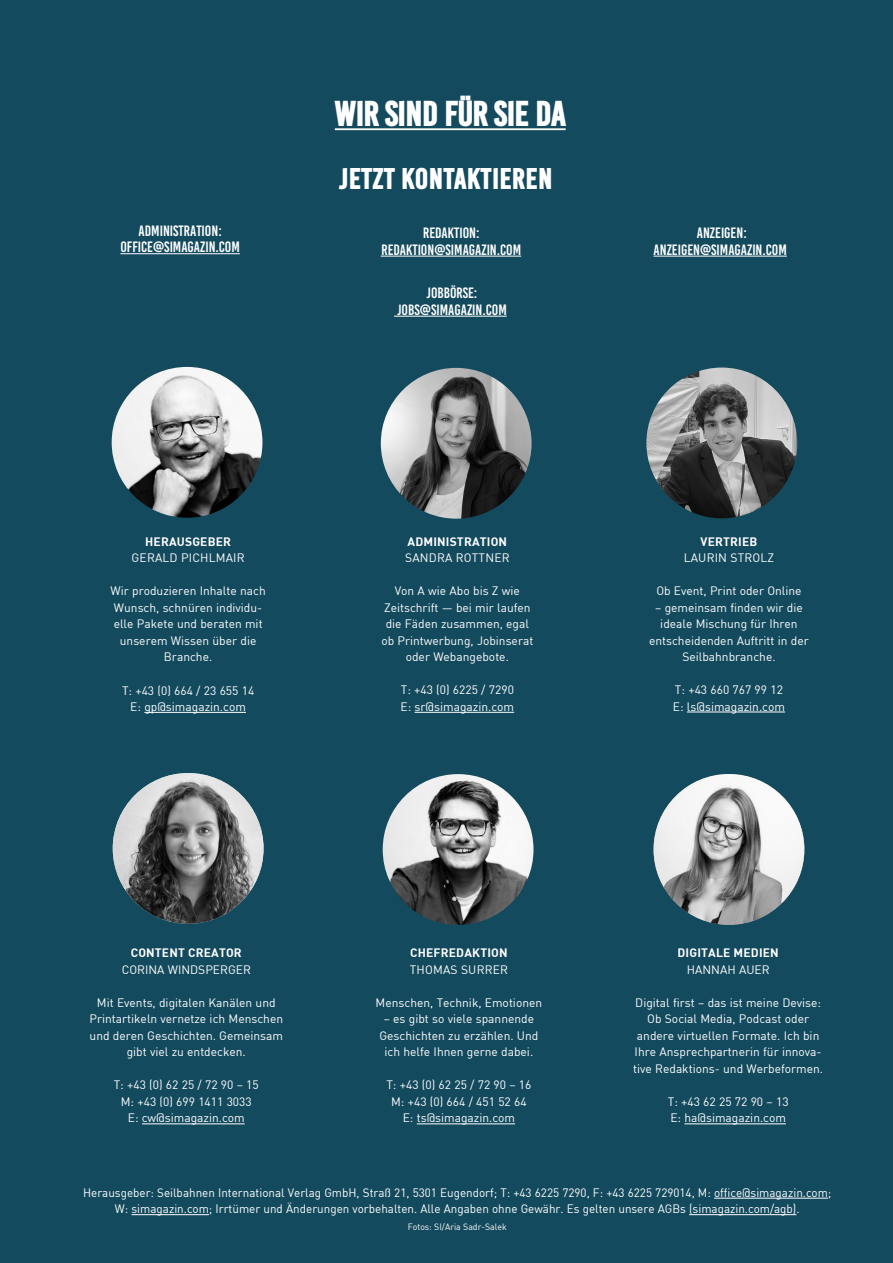
<style>
.page{position:relative;width:893px;height:1263px;background:#144a5e}
.page>*{position:absolute;margin:0;border:0;box-sizing:border-box;transform-origin:0 0}
.t1{font:800 36px "Base One";color:#fff}
.t2{font:800 30px "Base One";letter-spacing:.03em;color:#fff}
.t3{font:15px/16.5px "Base One";color:#fff;text-align:center}
.t4{font:12px/16.5px "DIN";color:#fff;text-align:center}
.t5{font:700 12px "DIN";letter-spacing:.015em;color:#fff}
.t6{font:9px "DIN";color:#fff}
</style>
<div class="page">
<hr style="left:714px;top:1198px;width:114px;height:1px;background:#fff">
<hr style="left:131px;top:1214px;width:78px;height:1px;background:#fff">
<hr style="left:689px;top:1214px;width:107px;height:1px;background:#fff">
<hr style="left:335px;top:128px;width:231px;height:2px;background:#fff">
<hr style="left:381px;top:256px;width:140px;height:1px;background:#fff">
<hr style="left:653px;top:256px;width:134px;height:1px;background:#fff">
<hr style="left:120px;top:253px;width:120px;height:1px;background:#fff">
<hr style="left:394px;top:316px;width:113px;height:1px;background:#fff">
<img style="left:112px;top:367px;width:150px;height:151px;border-radius:75px">
<img style="left:113px;top:773px;width:151px;height:151px;border-radius:75px">
<img style="left:646px;top:368px;width:151px;height:150px;border-radius:75px">
<img style="left:654px;top:774px;width:150px;height:151px;border-radius:75px">
<hr style="left:415px;top:712px;width:99px;height:1px;background:#fff">
<img style="left:381px;top:368px;width:151px;height:151px;border-radius:75px">
<img style="left:383px;top:774px;width:150px;height:151px;border-radius:75px">
<hr style="left:144px;top:712px;width:102px;height:1px;background:#fff">
<hr style="left:417px;top:1123px;width:98px;height:1px;background:#fff">
<hr style="left:142px;top:1123px;width:103px;height:1px;background:#fff">
<hr style="left:687px;top:712px;width:98px;height:1px;background:#fff">
<hr style="left:684px;top:1123px;width:102px;height:1px;background:#fff">
<h1 class="t1" style="left:335px;top:94px;width:233px">WIR SIND FÜR SIE DA</h1>
<p class="t3" style="left:120px;top:223px;width:121px">ADMINISTRATION:<br>OFFICE@SIMAGAZIN.COM</p>
<h2 class="t2" style="left:339px;top:163px;width:215px">JETZT KONTAKTIEREN</h2>
<p class="t3" style="left:381px;top:225px;width:141px">REDAKTION:<br>REDAKTION@SIMAGAZIN.COM</p>
<p class="t3" style="left:653px;top:225px;width:135px">ANZEIGEN:<br>ANZEIGEN@SIMAGAZIN.COM</p>
<p class="t3" style="left:397px;top:285px;width:111px">JOBBÖRSE:<br>JOBS@SIMAGAZIN.COM</p>
<p class="t5" style="left:145px;top:534px;width:87px">HERAUSGEBER</p>
<p class="t4" style="left:132px;top:550px;width:114px">GERALD PICHLMAIR</p>
<p class="t4" style="left:111px;top:583px;width:157px">Wir produzieren Inhalte nach<br>Wunsch, schnüren individu&shy;elle Pakete und beraten mit unserem Wissen über die<br>Branche.</p>
<p class="t4" style="left:122px;top:682px;width:134px">T: +43 (0) 664 / 23 655 14<br>E: gp@simagazin.com</p>
<p class="t5" style="left:408px;top:534px;width:101px">ADMINISTRATION</p>
<p class="t4" style="left:405px;top:550px;width:106px">SANDRA ROTTNER</p>
<p class="t4" style="left:381px;top:583px;width:154px">Von A wie Abo bis Z wie<br>Zeitschrift — bei mir laufen die Fäden zusammen, egal ob Printwerbung, Jobinserat oder Webangebote.</p>
<p class="t4" style="left:401px;top:682px;width:115px;text-align:left">T: +43 (0) 6225 / 7290<br>E: sr@simagazin.com</p>
<p class="t5" style="left:701px;top:533px;width:58px">VERTRIEB</p>
<p class="t4" style="left:684px;top:549px;width:92px">LAURIN STROLZ</p>
<p class="t4" style="left:656px;top:582px;width:147px">Ob Event, Print oder Online</p>
<p class="t4" style="left:649px;top:599px;width:161px">– gemeinsam finden wir die ideale Mischung für Ihren entscheidenden Auftritt in der<br>Seilbahnbranche.</p>
<p class="t4" style="left:673px;top:681px;width:114px;text-align:left">T: +43 660 767 99 12<br>E: ls@simagazin.com</p>
<p class="t5" style="left:131px;top:945px;width:113px">CONTENT CREATOR</p>
<p class="t4" style="left:122px;top:961px;width:131px">CORINA WINDSPERGER</p>
<p class="t4" style="left:89px;top:994px;width:195px">Mit Events, digitalen Kanälen und<br>Printartikeln vernetze ich Menschen und deren Geschichten. Gemeinsam gibt viel zu entdecken.</p>
<p class="t4" style="left:114px;top:1077px;width:147px">T: +43 (0) 62 25 / 72 90 – 15<br>M: +43 (0) 699 1411 3033<br>E: cw@simagazin.com</p>
<p class="t5" style="left:410px;top:945px;width:99px">CHEFREDAKTION</p>
<p class="t4" style="left:410px;top:961px;width:100px">THOMAS SURRER</p>
<p class="t4" style="left:376px;top:994px;width:168px">Menschen, Technik, Emotionen</p>
<p class="t4" style="left:379px;top:1011px;width:160px">– es gibt so viele spannende<br>Geschichten zu erzählen. Und ich helfe Ihnen gerne dabei.</p>
<p class="t4" style="left:386px;top:1077px;width:147px">T: +43 (0) 62 25 / 72 90 – 16<br>M: +43 (0) 664 / 451 52 64<br>E: ts@simagazin.com</p>
<p class="t5" style="left:677px;top:945px;width:103px">DIGITALE MEDIEN</p>
<p class="t4" style="left:687px;top:961px;width:84px">HANNAH AUER</p>
<p class="t4" style="left:633px;top:994px;width:191px">Digital first – das ist meine Devise:<br>Ob Social Media, Podcast oder andere virtuellen Formate. Ich bin Ihre Ansprechpartnerin für innova&shy;tive Redaktions- und Werbeformen.</p>
<p class="t4" style="left:668px;top:1093px;width:122px;text-align:left">T: +43 62 25 72 90 – 13<br>E: ha@simagazin.com</p>
<p class="t4" style="left:83px;top:1184px;width:750px">Herausgeber: Seilbahnen International Verlag GmbH, Straß 21, 5301 Eugendorf; T: +43 6225 7290, F: +43 6225 729014, M: office@simagazin.com;<br>W: simagazin.com; Irrtümer und Änderungen vorbehalten. Alle Angaben ohne Gewähr. Es gelten unsere AGBs (simagazin.com/agb).</p>
<p class="t6" style="left:408px;top:1221px;width:100px">Fotos: SI/Aria Sadr-Salek</p>
</div>
